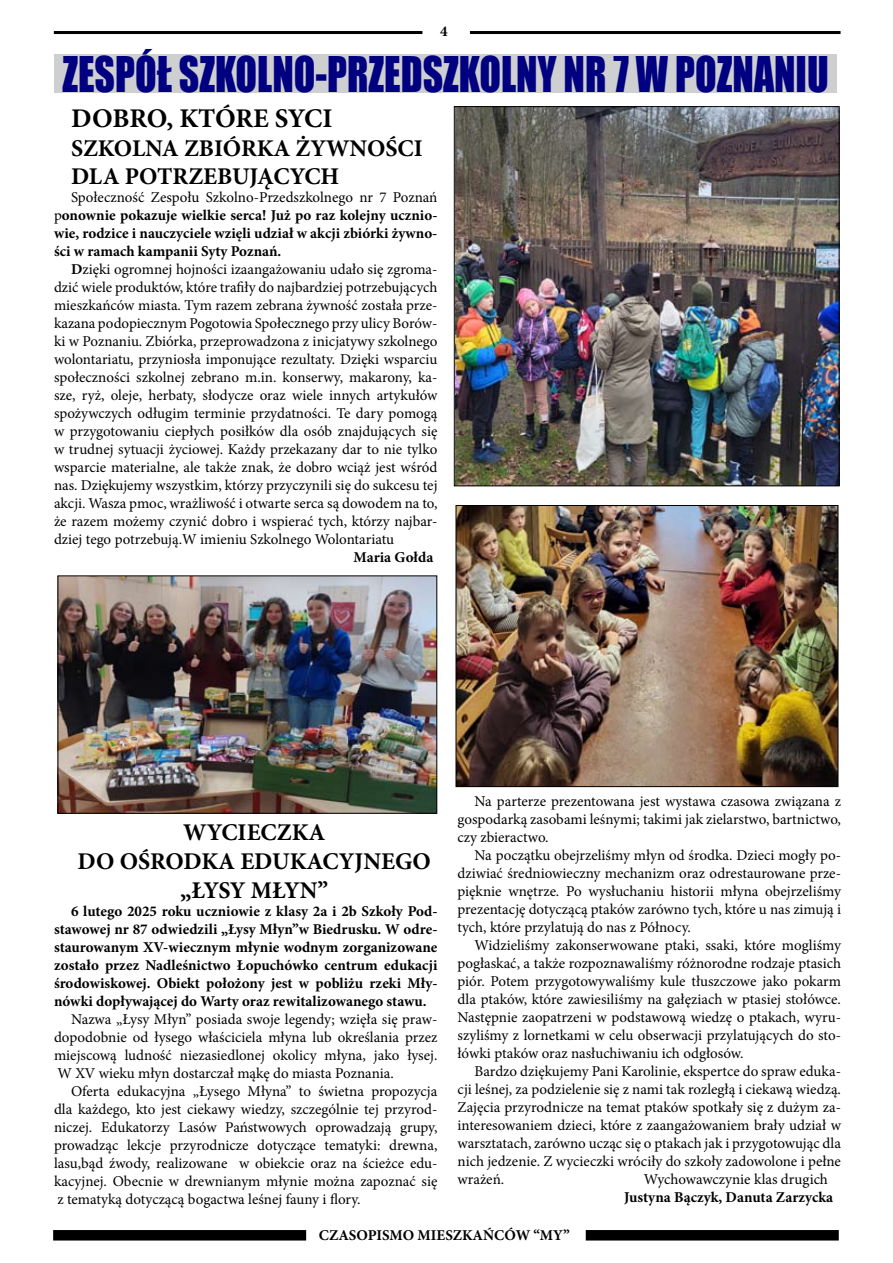
<style>
.page{position:relative;width:893px;height:1263px;background:#fff}
.page>*{position:absolute;margin:0;border:0;box-sizing:border-box;transform-origin:0 0}
.t1{font:45.15px "Impact";color:#000080;scale:.88 1}
.t2{font:700 27px "Minion Pro";letter-spacing:-.015em;color:#000}
.t3{font:700 24px/28.8px "Minion Pro";color:#000}
.t4{font:15px/18px "Minion Pro";color:#000;text-align:justify}
.t5{font:700 15px/18px "Minion Pro";color:#000;text-align:justify}
.s1{font-weight:400}
.s2{font-weight:700}
</style>
<div class="page">
<hr style="left:54px;top:31px;width:368px;height:3px;background:#000">
<hr style="left:470px;top:31px;width:370px;height:3px;background:#000">
<div style="left:53px;top:1230px;width:253px;height:10px;background:#000"></div>
<div style="left:586px;top:1230px;width:253px;height:10px;background:#000"></div>
<div style="left:54px;top:54px;width:783px;height:38px;background:#cecfd0"></div>
<img style="left:60px;top:578px;width:375px;height:233px">
<img style="left:458px;top:507px;width:378px;height:278px">
<div style="left:456px;top:505px;width:382px;height:282px;border:1px solid #000"></div>
<img style="left:456px;top:108px;width:381px;height:376px">
<div style="left:454px;top:106px;width:385px;height:380px;border:1px solid #000"></div>
<p class="t5" style="left:440px;top:22px;width:9px">4</p>
<h1 class="t1" style="left:62px;top:40px;width:872px">ZESPÓŁ SZKOLNO-PRZEDSZKOLNY NR 7 W POZNANIU</h1>
<h2 class="t2" style="left:71px;top:99px;width:263px">DOBRO, KTÓRE SYCI</h2>
<h3 class="t3" style="left:71px;top:133px;width:353px">SZKOLNA ZBIÓRKA ŻYWNOŚCI<br>DLA POTRZEBUJĄCYCH</h3>
<p class="t5" style="left:54px;top:188px;width:385px;text-indent:17px"><span class="s1">Społeczność Zespołu Szkolno-Przedszkolnego nr 7 Poznań p</span>onownie pokazuje wielkie serca! Już po raz kolejny ucznio&shy;wie, rodzice i nauczyciele wzięli udział w akcji zbiórki żywno&shy;ści w ramach kampanii Syty Poznań.</p>
<p class="t4" style="left:54px;top:261px;width:385px;text-indent:17px"><span class="s2">D</span>zięki ogromnej hojności izaangażowaniu udało się zgroma&shy;dzić wiele produktów, które trafiły do najbardziej potrzebujących mieszkańców miasta. Tym razem zebrana żywność została prze&shy;kazana podopiecznym Pogotowia Społecznego przy ulicy Borów&shy;ki w Poznaniu. Zbiórka, przeprowadzona z inicjatywy szkolnego wolontariatu, przyniosła imponujące rezultaty. Dzięki wsparciu społeczności szkolnej zebrano m.in. konserwy, makarony, ka&shy;sze, ryż, oleje, herbaty, słodycze oraz wiele innych artykułów spożywczych odługim terminie przydatności. Te dary pomogą w przygotowaniu ciepłych posiłków dla osób znajdujących się w trudnej sytuacji życiowej. Każdy przekazany dar to nie tylko wsparcie materialne, ale także znak, że dobro wciąż jest wśród nas. Dziękujemy wszystkim, którzy przyczynili się do sukcesu tej akcji. Wasza pmoc, wrażliwość i otwarte serca są dowodem na to, że razem możemy czynić dobro i wspierać tych, którzy najbar&shy;dziej tego potrzebują.W imieniu Szkolnego Wolontariatu</p>
<p class="t5" style="left:354px;top:548px;width:81px">Maria Gołda</p>
<h3 class="t3" style="left:78px;top:817px;width:355px;text-align:center">WYCIECZKA<br>DO OŚRODKA EDUKACYJNEGO „ŁYSY MŁYN”</h3>
<p class="t5" style="left:54px;top:901px;width:385px;text-indent:17px">6 lutego 2025 roku uczniowie z klasy 2a i 2b Szkoły Pod&shy;stawowej nr 87 odwiedzili „Łysy Młyn”w Biedrusku. W odre&shy;staurowanym XV-wiecznym młynie wodnym zorganizowane zostało przez Nadleśnictwo Łopuchówko centrum edukacji środowiskowej. Obiekt położony jest w pobliżu rzeki Mły&shy;nówki dopływającej do Warty oraz rewitalizowanego stawu.</p>
<p class="t4" style="left:54px;top:1010px;width:385px;text-indent:17px">Nazwa „Łysy Młyn” posiada swoje legendy; wzięła się praw&shy;dopodobnie od łysego właściciela młyna lub określania przez miejscową ludność niezasiedlonej okolicy młyna, jako łysej.<br>W XV wieku młyn dostarczał mąkę do miasta Poznania.</p>
<p class="t4" style="left:54px;top:1082px;width:385px;text-indent:17px">Oferta edukacyjna „Łysego Młyna” to świetna propozycja dla każdego, kto jest ciekawy wiedzy, szczególnie tej przyrod&shy;niczej. Edukatorzy Lasów Państwowych oprowadzają grupy, prowadząc lekcje przyrodnicze dotyczące tematyki: drewna, lasu,bąd źwody, realizowane w obiekcie oraz na ścieżce edu&shy;kacyjnej. Obecnie w drewnianym młynie można zapoznać się z tematyką dotyczącą bogactwa leśnej fauny i flory.</p>
<p class="t4" style="left:458px;top:792px;width:385px;text-indent:17px">Na parterze prezentowana jest wystawa czasowa związana z gospodarką zasobami leśnymi; takimi jak zielarstwo, bartnictwo, czy zbieractwo.</p>
<p class="t4" style="left:458px;top:846px;width:385px;text-indent:17px">Na początku obejrzeliśmy młyn od środka. Dzieci mogły po&shy;dziwiać średniowieczny mechanizm oraz odrestaurowane prze&shy;pięknie wnętrze. Po wysłuchaniu historii młyna obejrzeliśmy prezentację dotyczącą ptaków zarówno tych, które u nas zimują i tych, które przylatują do nas z Północy.</p>
<p class="t4" style="left:458px;top:936px;width:385px;text-indent:17px">Widzieliśmy zakonserwowane ptaki, ssaki, które mogliśmy pogłaskać, a także rozpoznawaliśmy różnorodne rodzaje ptasich piór. Potem przygotowywaliśmy kule tłuszczowe jako pokarm dla ptaków, które zawiesiliśmy na gałęziach w ptasiej stołówce.<br>Następnie zaopatrzeni w podstawową wiedzę o ptakach, wyru&shy;szyliśmy z lornetkami w celu obserwacji przylatujących do sto&shy;łówki ptaków oraz nasłuchiwaniu ich odgłosów.</p>
<p class="t4" style="left:458px;top:1062px;width:385px;text-indent:17px">Bardzo dziękujemy Pani Karolinie, ekspertce do spraw eduka&shy;cji leśnej, za podzielenie się z nami tak rozległą i ciekawą wiedzą.<br>Zajęcia przyrodnicze na temat ptaków spotkały się z dużym za&shy;interesowaniem dzieci, które z zaangażowaniem brały udział w warsztatach, zarówno ucząc się o ptakach jak i przygotowując dla nich jedzenie. Z wycieczki wróciły do szkoły zadowolone i pełne wrażeń.</p>
<p class="t4" style="left:644px;top:1170px;width:185px">Wychowawczynie klas drugich</p>
<p class="t5" style="left:624px;top:1188px;width:210px">Justyna Bączyk, Danuta Zarzycka</p>
<p class="t5" style="left:319px;top:1226px;width:252px">CZASOPISMO MIESZKAŃCÓW “MY”</p>
</div>
